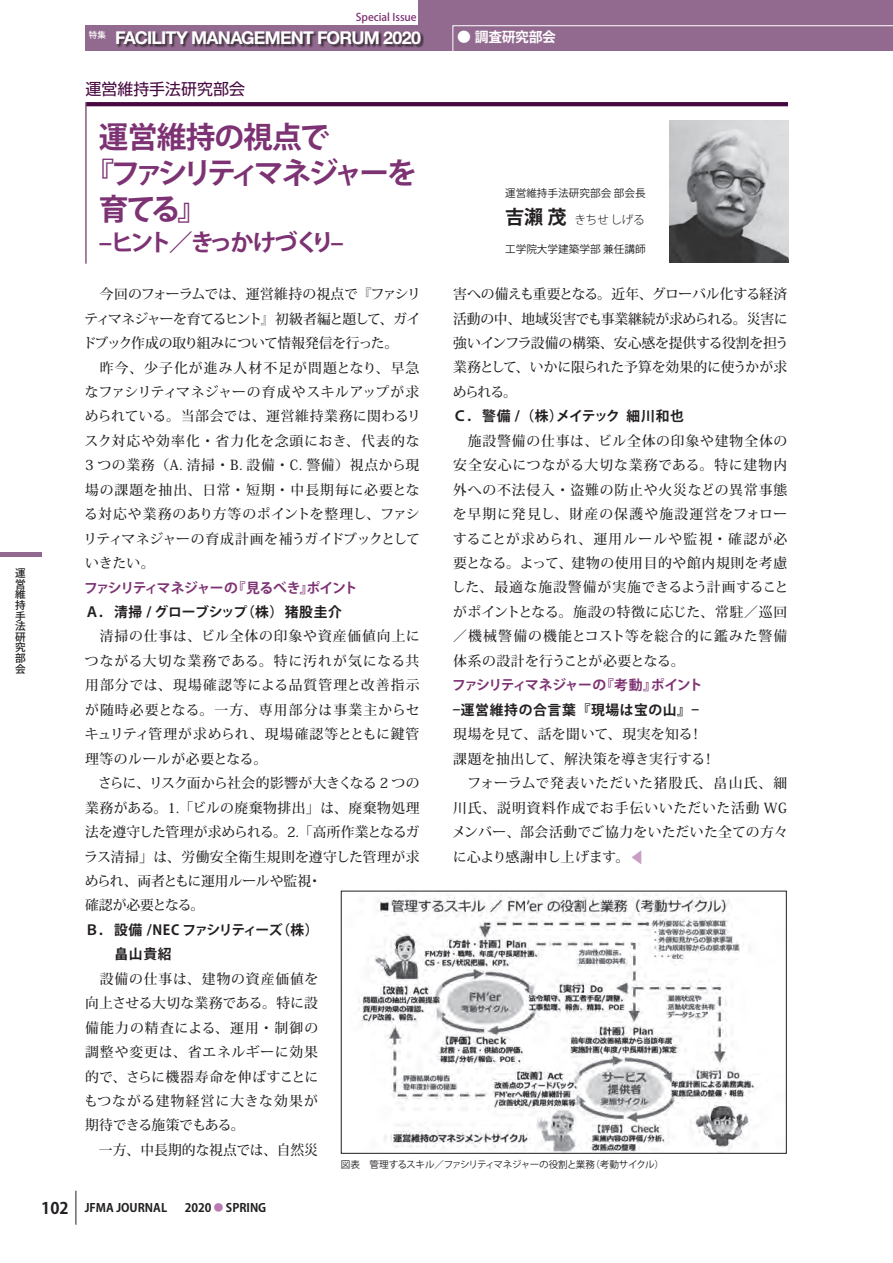
<style>
.page{position:relative;width:893px;height:1263px;background:#fff}
.page>*{position:absolute;margin:0;border:0;box-sizing:border-box;transform-origin:0 0}
.t1{font:700 29.7px "Koz Go Pro";letter-spacing:-.175em;color:#7d3273}
.t2{font:700 29.7px "Koz Go Pro";letter-spacing:-.025em;color:#7d3273}
.t3{font:700 29.7px "Koz Go Pro";letter-spacing:-.085em;color:#7d3273}
.t4{font:700 23.4px "Koz Go Pro";letter-spacing:-.13em;color:#7d3273}
.t5{font:700 17.7px "Helvetica Neue LT Std";letter-spacing:-.04em;color:#fff}
.t6{font:700 16.95px "Helvetica Neue LT Std";letter-spacing:-.04em;color:#fff}
.t7{font:15.9px "Shin Go Pro";color:#470940}
.t8{font:500 13.8px/24.5px "Koz Min Pro";letter-spacing:.02em;color:#231f20}
.t9{font:500 13.8px/24.5px "Koz Min Pro";letter-spacing:-.015em;color:#231f20}
.t10{font:700 13.8px/24.5px "Koz Go Pro";letter-spacing:.03em;color:#7d3273}
.t11{font:700 13.8px "Koz Go Pro";letter-spacing:-.01em;color:#231f20}
.t12{font:700 13.8px/24.5px "Koz Go Pro";letter-spacing:-.05em;color:#231f20}
.t13{font:700 13.8px "Koz Go Pro";letter-spacing:-.09em;color:#7d3273}
.t14{font:700 13.8px "Koz Go Pro";letter-spacing:-.025em;color:#fff}
.t15{font:700 11.7px "Koz Go Pro";color:#231f20}
.t16{font:300 11.7px "Koz Go Pro";letter-spacing:-.035em;color:#231f20}
.t17{font:10.65px "Koz Go Pro";color:#231f20}
.t18{font:500 10.65px "Koz Go Pro";color:#7d3273}
.t19{font:500 10.65px/10.6px "Koz Go Pro";color:#231f20;text-align:justify}
.t20{font:9.6px "Koz Go Pro";letter-spacing:-.06em;color:#231f20}
.s1{font-family:"Ryumin Pro"}
.s2{font-weight:700;font-size:19.2px}
.s3{font-family:"Ryumin Pro";color:#231f20}
.s4{color:#231f20}
.s5{font-size:14.85px;color:#ca9dc5}
.s6{font-size:15.9px}
.s7{font-size:9.6px;color:#ba7bb2}
</style>
<div class="page">
<hr style="left:76px;top:1191px;width:1px;height:34px;background:#231f20">
<div style="left:85px;top:26px;width:808px;height:25px;background:#92698f"></div>
<div style="left:419px;top:0;width:474px;height:26px;background:#92698f"></div>
<svg style="left:452px;top:25px;width:441px;height:26px"></svg>
<div style="left:116px;top:31px;width:308px;height:17px;background:#231f20;opacity:.75"></div>
<hr style="left:0;top:553px;width:42px;height:4px;background:#92698f">
<img style="left:670px;top:121px;width:118px;height:142px">
<svg style="left:87px;top:102px;width:701px;height:4px;background:#490c42"></svg>
<hr style="left:86px;top:102px;width:1px;height:162px;background:#470940">
<img style="left:358px;top:893px;width:396px;height:258px">
<p class="t19" style="left:15px;top:568px;width:12px">運営維持手法研究部会</p>
<p class="t18" style="left:356px;top:11px;width:62px">Special Issue</p>
<p class="t5" style="left:89px;top:27px;width:334px"><sup>特集</sup> FACILITY MANAGEMENT FORUM 2020</p>
<p class="t14" style="left:457px;top:28px;width:100px"><span class="s1">●</span> 調査研究部会</p>
<p class="t6" style="left:115px;top:27px;width:294px">FACILITY MANAGEMENT FORUM 2017</p>
<p class="t7" style="left:86px;top:76px;width:161px">運営維持手法研究部会</p>
<h1 class="t2" style="left:99px;top:118px;width:232px">運営維持の視点で</h1>
<h1 class="t1" style="left:84px;top:154px;width:334px">『ファシリティマネジャーを</h1>
<h1 class="t3" style="left:99px;top:190px;width:110px">育てる』</h1>
<h2 class="t4" style="left:99px;top:227px;width:247px">‒ヒント／きっかけづくり‒</h2>
<p class="t8" style="left:83px;top:281px;width:339px">　今回のフォーラムでは、運営維持の視点で『ファシリティマネジャーを育てるヒント』初級者編と題して、ガイドブック作成の取り組みについて情報発信を行った。<br>　昨今、少子化が進み人材不足が問題となり、早急なファシリティマネジャーの育成やスキルアップが求められている。当部会では、運営維持業務に関わるリスク対応や効率化・省力化を念頭におき、代表的な<br>3 つの業務（A. 清掃・B. 設備・C. 警備）視点から現場の課題を抽出、日常・短期・中長期毎に必要となる対応や業務のあり方等のポイントを整理し、ファシリティマネジャーの育成計画を補うガイドブックとしていきたい。</p>
<p class="t13" style="left:84px;top:579px;width:275px">ファシリティマネジャーの『見るべき』ポイント</p>
<p class="t11" style="left:85px;top:603px;width:259px">Ａ．清掃 / グローブシップ（株） 猪股圭介</p>
<p class="t8" style="left:84px;top:624px;width:337px">　清掃の仕事は、ビル全体の印象や資産価値向上につながる大切な業務である。特に汚れが気になる共用部分では、現場確認等による品質管理と改善指示が随時必要となる。一方、専用部分は事業主からセキュリティ管理が求められ、現場確認等とともに鍵管理等のルールが必要となる。<br>　さらに、リスク面から社会的影響が大きくなる 2 つの業務がある。1.「ビルの廃棄物排出」は、廃棄物処理法を遵守した管理が求められる。2.「高所作業となるガラス清掃」は、労働安全衛生規則を遵守した管理が求められ、両者ともに運用ルールや監視・<br>確認が必要となる。</p>
<p class="t12" style="left:114px;top:918px;width:206px;text-indent:-29px">Ｂ．設備 /NEC ファシリティーズ（株）畠山貴紹</p>
<p class="t8" style="left:84px;top:966px;width:236px">　設備の仕事は、建物の資産価値を向上させる大切な業務である。特に設備能力の精査による、運用・制御の調整や変更は、省エネルギーに効果的で、さらに機器寿命を伸ばすことにもつながる建物経営に大きな効果が期待できる施策でもある。<br>　一方、中長期的な視点では、自然災</p>
<p class="t17" style="left:505px;top:186px;width:142px">運営維持手法研究部会 部会長</p>
<p class="t16" style="left:505px;top:212px;width:141px"><span class="s2">吉瀨 茂</span> きちせ しげる</p>
<p class="t17" style="left:505px;top:242px;width:142px">工学院大学建築学部 兼任講師</p>
<p class="t9" style="left:453px;top:281px;width:338px">害への備えも重要となる。近年、グローバル化する経済活動の中、地域災害でも事業継続が求められる。災害に強いインフラ設備の構築、安心感を提供する役割を担う業務として、いかに限られた予算を効果的に使うかが求められる。</p>
<p class="t11" style="left:453px;top:407px;width:232px">Ｃ．警備 /（株）メイテック 細川和也</p>
<p class="t8" style="left:452px;top:428px;width:338px;text-align:justify">　施設警備の仕事は、ビル全体の印象や建物全体の安全安心につながる大切な業務である。特に建物内外への不法侵入・盗難の防止や火災などの異常事態を早期に発見し、財産の保護や施設運営をフォローすることが求められ、運用ルールや監視・確認が必要となる。よって、建物の使用目的や館内規則を考慮した、最適な施設警備が実施できるよう計画することがポイントとなる。施設の特徴に応じた、常駐／巡回／機械警備の機能とコスト等を総合的に鑑みた警備体系の設計を行うことが必要となる。</p>
<p class="t10" style="left:452px;top:674px;width:252px">ファシリティマネジャーの『考動』ポイント<span class="s3">―</span><span class="s4">運営維持の合言葉『現場は宝の山』</span><span class="s3">―</span></p>
<p class="t8" style="left:452px;top:721px;width:338px">現場を見て、話を聞いて、現実を知る！<br>課題を抽出して、解決策を導き実行する！<br>　フォーラムで発表いただいた猪股氏、畠山氏、細川氏、説明資料作成でお手伝いいただいた活動 WGメンバー、部会活動でご協力をいただいた全ての方々に心より感謝申し上げます。<span class="s5">◀</span></p>
<p class="t15" style="left:41px;top:1200px;width:127px"><span class="s6">102</span> JFMA JOURNAL</p>
<p class="t15" style="left:185px;top:1200px;width:83px">2020 <span class="s7">●</span> SPRING</p>
<p class="t20" style="left:341px;top:1158px;width:325px">図表　管理するスキル／ファシリティマネジャーの役割と業務（考動サイクル）</p>
</div>
